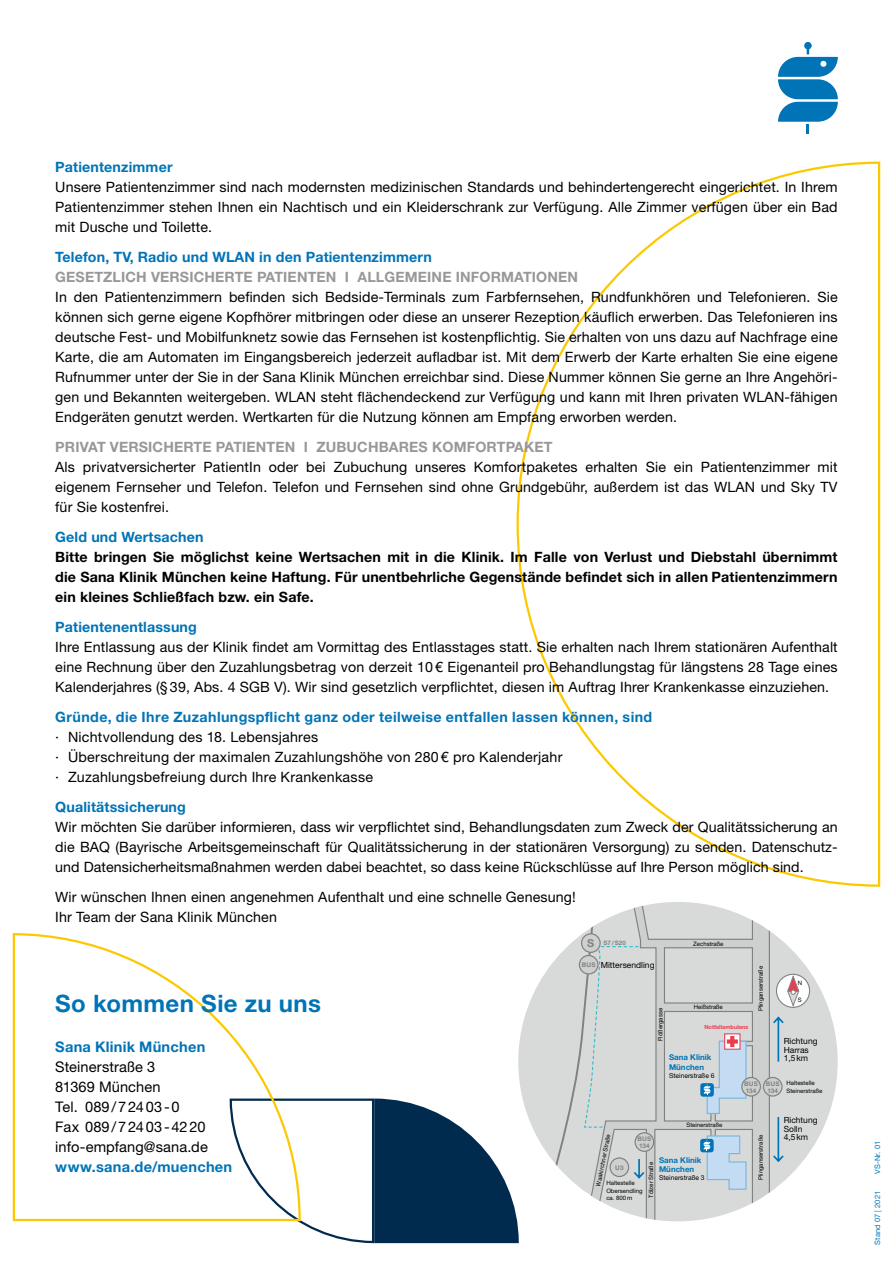
<style>
.page{position:relative;width:893px;height:1263px;background:#fff}
.page>*{position:absolute;margin:0;border:0;box-sizing:border-box;transform-origin:0 0}
.t1{font:700 24px "Helvetica Neue LT Pro";letter-spacing:.015em;color:#0074b7}
.t2{font:14.7px/20px "Helvetica Neue LT Pro";letter-spacing:.005em;color:#000}
.t3{font:700 14.7px "Helvetica Neue LT Pro";letter-spacing:.02em;color:#0074b7}
.t4{font:14.25px/20px "Helvetica Neue LT Pro";letter-spacing:.01em;color:#000;text-align:justify}
.t5{font:700 14.25px/20px "Helvetica Neue LT Pro";letter-spacing:.01em;color:#000;text-align:justify}
.t6{font:700 14.25px "Helvetica Neue LT Pro";letter-spacing:.01em;color:#0074b7}
.t7{font:700 14.25px "Helvetica Neue LT Pro";letter-spacing:.01em;color:#989898}
.t8{font:8.4px/8.4px "Helvetica Neue LT Pro";color:#000}
.t9{font:700 7.95px/9.4px "Helvetica Neue LT Pro";color:#0074b7}
.t10{font:7.5px "Helvetica Neue LT Pro";letter-spacing:.01em;color:#0074b7}
.t11{font:6.75px "Helvetica Neue LT Pro";color:#000}
.t12{font:700 6.3px/7.2px "Helvetica Neue LT Pro";letter-spacing:.025em;color:#818181}
.t13{font:700 6.15px "Helvetica Neue LT Pro";color:#818181}
.t14{font:6px/7.2px "Helvetica Neue LT Pro";color:#000}
.t15{font:700 5.7px "Helvetica Neue LT Pro";color:#ec3d50}
.s1{font-size:10.95px}
</style>
<div class="page">
<svg style="left:299px;top:1098px;width:220px;height:146px"></svg>
<svg style="left:516px;top:161px;width:365px;height:726px"></svg>
<svg style="left:12px;top:933px;width:290px;height:289px"></svg>
<div style="left:518px;top:902px;width:320px;height:319px;background:#d8d9d9;border-radius:50%"></div>
<div style="left:776px;top:974px;width:33px;height:33px;background:#fff;border-radius:50%"></div>
<svg style="left:539px;top:902px;width:260px;height:317px"></svg>
<div style="left:776px;top:974px;width:34px;height:34px;border:1px solid #818181;border-radius:50%"></div>
<svg style="left:778px;top:42px;width:60px;height:92px"></svg>
<p class="t6" style="left:55px;top:158px;width:119px">Patientenzimmer</p>
<p class="t4" style="left:55px;top:176px;width:784px">Unsere Patientenzimmer sind nach modernsten medizinischen Standards und behindertengerecht eingerichtet. In Ihrem Patientenzimmer stehen Ihnen ein Nachtisch und ein Kleiderschrank zur Verfügung. Alle Zimmer verfügen über ein Bad mit Dusche und Toilette.</p>
<p class="t6" style="left:55px;top:248px;width:378px">Telefon, TV, Radio und WLAN in den Patientenzimmern</p>
<p class="t7" style="left:55px;top:268px;width:524px">GESETZLICH VERSICHERTE PATIENTEN I ALLGEMEINE INFORMATIONEN</p>
<p class="t4" style="left:55px;top:286px;width:784px">In den Patientenzimmern befinden sich Bedside-Terminals zum Farbfernsehen, Rundfunkhören und Telefonieren. Sie können sich gerne eigene Kopfhörer mitbringen oder diese an unserer Rezeption käuflich erwerben. Das Telefonieren ins deutsche Fest- und Mobilfunknetz sowie das Fernsehen ist kostenpflichtig. Sie erhalten von uns dazu auf Nachfrage eine Karte, die am Automaten im Eingangsbereich jederzeit aufladbar ist. Mit dem Erwerb der Karte erhalten Sie eine eigene Rufnummer unter der Sie in der Sana Klinik München erreichbar sind. Diese Nummer können Sie gerne an Ihre Angehöri&shy;gen und Bekannten weitergeben. WLAN steht flächendeckend zur Verfügung und kann mit Ihren privaten WLAN-fähigen Endgeräten genutzt werden. Wertkarten für die Nutzung können am Empfang erworben werden.</p>
<p class="t7" style="left:55px;top:438px;width:499px">PRIVAT VERSICHERTE PATIENTEN I ZUBUCHBARES KOMFORTPAKET</p>
<p class="t4" style="left:55px;top:456px;width:784px">Als privatversicherter PatientIn oder bei Zubuchung unseres Komfortpaketes erhalten Sie ein Patientenzimmer mit eigenem Fernseher und Telefon. Telefon und Fernsehen sind ohne Grundgebühr, außerdem ist das WLAN und Sky TV für Sie kostenfrei.</p>
<p class="t6" style="left:55px;top:528px;width:150px">Geld und Wertsachen</p>
<p class="t5" style="left:55px;top:546px;width:784px">Bitte bringen Sie möglichst keine Wertsachen mit in die Klinik. Im Falle von Verlust und Diebstahl übernimmt die Sana Klinik München keine Haftung. Für unentbehrliche Gegenstände befindet sich in allen Patientenzimmern ein kleines Schließfach bzw. ein Safe.</p>
<p class="t6" style="left:55px;top:618px;width:143px">Patientenentlassung</p>
<p class="t4" style="left:55px;top:636px;width:784px">Ihre Entlassung aus der Klinik findet am Vormittag des Entlasstages statt. Sie erhalten nach Ihrem stationären Aufenthalt eine Rechnung über den Zuzahlungsbetrag von derzeit 10 € Eigenanteil pro Behandlungstag für längstens 28 Tage eines Kalenderjahres (§ 39, Abs. 4 SGB V). Wir sind gesetzlich verpflichtet, diesen im Auftrag Ihrer Krankenkasse einzuziehen.</p>
<p class="t6" style="left:55px;top:708px;width:599px">Gründe, die Ihre Zuzahlungspflicht ganz oder teilweise entfallen lassen können, sind</p>
<p class="t4" style="left:55px;top:726px;width:509px;text-align:left">· Nichtvollendung des 18. Lebensjahres<br>· Überschreitung der maximalen Zuzahlungshöhe von 280 € pro Kalenderjahr · Zuzahlungsbefreiung durch Ihre Krankenkasse</p>
<p class="t6" style="left:55px;top:798px;width:132px">Qualitätssicherung</p>
<p class="t4" style="left:55px;top:816px;width:784px">Wir möchten Sie darüber informieren, dass wir verpflichtet sind, Behandlungsdaten zum Zweck der Qualitätssicherung an die BAQ (Bayrische Arbeitsgemeinschaft für Qualitätssicherung in der stationären Versorgung) zu senden. Datenschutz&shy;und Datensicherheitsmaßnahmen werden dabei beachtet, so dass keine Rückschlüsse auf Ihre Person möglich sind.</p>
<p class="t4" style="left:55px;top:886px;width:522px">Wir wünschen Ihnen einen angenehmen Aufenthalt und eine schnelle Genesung!<br>Ihr Team der Sana Klinik München</p>
<h1 class="t1" style="left:55px;top:989px;width:267px">So kommen Sie zu uns</h1>
<p class="t3" style="left:55px;top:1038px;width:152px">Sana Klinik München</p>
<p class="t2" style="left:55px;top:1056px;width:154px">Steinerstraße 3<br>81369 München<br>Tel. 089/72403-0<br>Fax 089/72403-4220 info-empfang@sana.de</p>
<p class="t3" style="left:55px;top:1158px;width:178px">www.sana.de/muenchen</p>
<p class="t13" style="left:587px;top:939px;width:40px"><span class="s1">S</span> S 7 / S20</p>
<p class="t14" style="left:693px;top:940px;width:32px">Zechstraße</p>
<p class="t12" style="left:582px;top:961px;width:15px">BUS</p>
<p class="t8" style="left:601px;top:960px;width:55px">Mittersendling</p>
<p class="t14" style="left:694px;top:1003px;width:31px">Heißstraße</p>
<p class="t14" style="left:656px;top:1041px;width:34px;rotate:-90deg">Flößergasse</p>
<p class="t15" style="left:704px;top:1024px;width:46px">Notfallambulanz</p>
<p class="t9" style="left:669px;top:1052px;width:44px">Sana Klinik<br>München</p>
<p class="t11" style="left:669px;top:1071px;width:47px">Steinerstraße 6</p>
<p class="t14" style="left:757px;top:1011px;width:47px;rotate:-90deg">Plinganserstraße</p>
<p class="t14" style="left:798px;top:979px;width:6px">N</p>
<p class="t14" style="left:798px;top:996px;width:5px">S</p>
<p class="t8" style="left:784px;top:1037px;width:35px">Richtung<br>Harras<br>1,5 km</p>
<p class="t14" style="left:686px;top:1121px;width:37px">Steinerstraße</p>
<p class="t14" style="left:595px;top:1185px;width:55px;rotate:-79deg">Waakirchner Straße</p>
<p class="t12" style="left:638px;top:1135px;width:15px">BUS<br>134</p>
<p class="t9" style="left:659px;top:1155px;width:44px">Sana Klinik<br>München</p>
<p class="t11" style="left:659px;top:1173px;width:47px">Steinerstraße 3</p>
<p class="t14" style="left:647px;top:1198px;width:37px;rotate:-90deg">Tölzer Straße</p>
<p class="t12" style="left:615px;top:1163px;width:10px">U3</p>
<p class="t14" style="left:606px;top:1179px;width:38px">Haltestelle<br>Obersendling ca. 800 m</p>
<p class="t12" style="left:744px;top:1080px;width:15px">BUS<br>134</p>
<p class="t14" style="left:786px;top:1079px;width:37px">Haltestelle<br>Steinerstraße</p>
<p class="t12" style="left:766px;top:1080px;width:15px">BUS<br>134</p>
<p class="t14" style="left:757px;top:1180px;width:47px;rotate:-90deg">Plinganserstraße</p>
<p class="t8" style="left:784px;top:1116px;width:35px">Richtung<br>Solln<br>4,5 km</p>
<p class="t10" style="left:873px;top:1173px;width:34px;rotate:-90deg">VS-Nr. 01</p>
<p class="t10" style="left:873px;top:1245px;width:55px;rotate:-90deg">Stand 07 | 2021</p>
</div>
